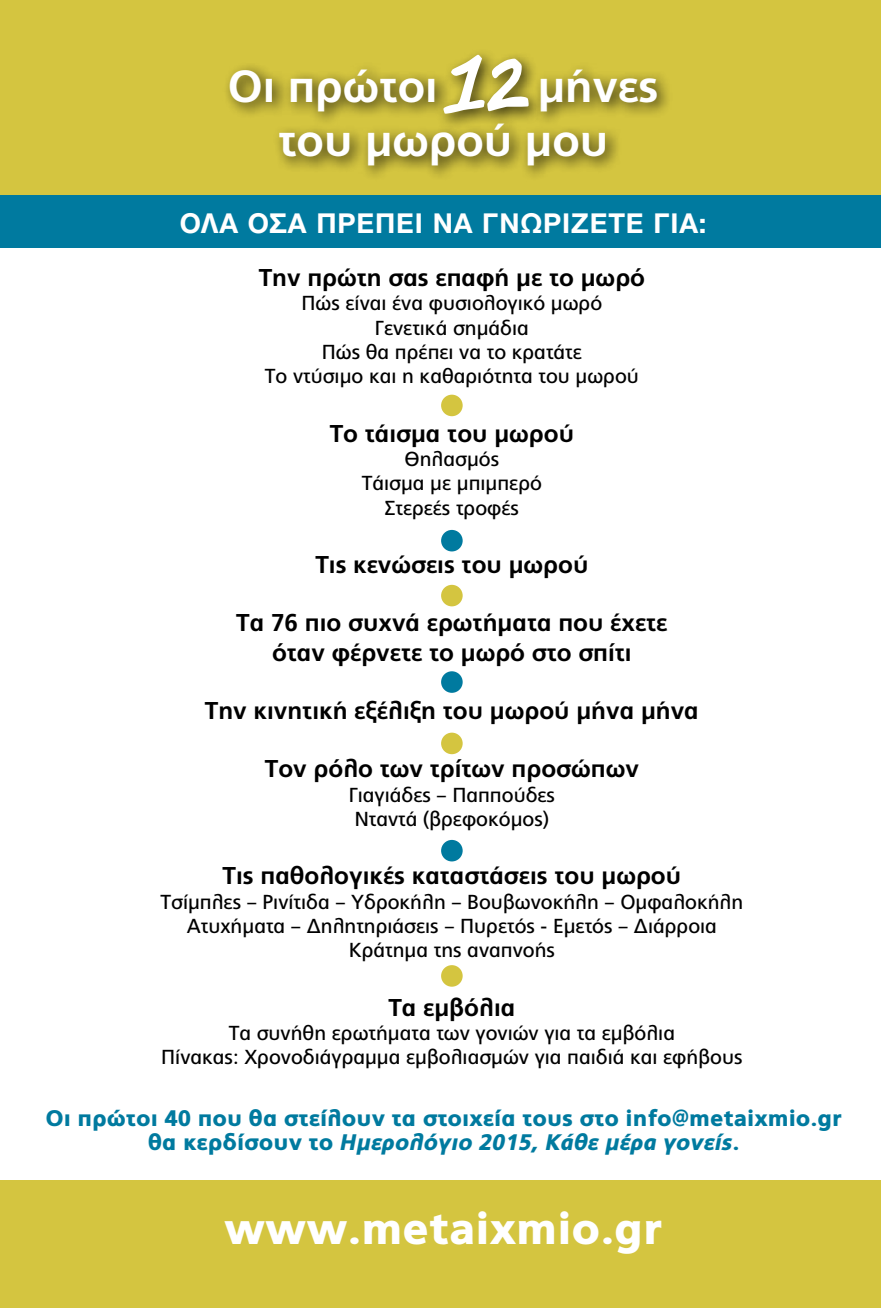
<style>
.page{position:relative;width:881px;height:1308px;background:#fff}
.page>*{position:absolute;margin:0;border:0;box-sizing:border-box;transform-origin:0 0}
.t1{font:72.9px "PF Free Script";color:#fff}
.t2{font:700 45px/54px "PF Catalog";color:#fff}
.t3{font:900 44.32px "PF Catalog";color:#fff}
.t4{font:700 29.25px "Helvetica Neue Greek";letter-spacing:.03em;color:#fff}
.t5{font:700 24.3px/29.2px "PF Catalog";color:#000;text-align:center}
.t6{font:900 22.5px/23.8px "PF Catalog";color:#007a9f;text-align:center}
.t7{font:20.25px/24.3px "PF Catalog";color:#000;text-align:center}
.s1{font-style:italic}
</style>
<div class="page">
<div style="left:0;top:0;width:880px;height:202px;background:#d4c540"></div>
<div style="left:222px;top:61px;width:450px;height:121px;background:#000;opacity:.75"></div>
<div style="left:0;top:1180px;width:880px;height:127px;background:#d4c540"></div>
<div style="left:435px;top:47px;width:109px;height:83px;background:#000;opacity:.75"></div>
<div style="left:0;top:196px;width:880px;height:52px;background:#007a9f"></div>
<div style="left:441px;top:395px;width:21px;height:21px;background:#d4c540;border-radius:50%"></div>
<div style="left:441px;top:585px;width:21px;height:21px;background:#d4c540;border-radius:50%"></div>
<div style="left:441px;top:732px;width:21px;height:22px;background:#d4c540;border-radius:50%"></div>
<div style="left:441px;top:965px;width:21px;height:21px;background:#d4c540;border-radius:50%"></div>
<div style="left:441px;top:530px;width:21px;height:21px;background:#007a9f;border-radius:50%"></div>
<div style="left:441px;top:671px;width:21px;height:22px;background:#007a9f;border-radius:50%"></div>
<div style="left:441px;top:840px;width:21px;height:21px;background:#007a9f;border-radius:50%"></div>
<h1 class="t1" style="left:444px;top:42px;width:86px">12</h1>
<h2 class="t2" style="left:228px;top:59px;width:211px">Οι πρώτοι</h2>
<h2 class="t2" style="left:278px;top:59px;width:382px;text-indent:260px">μήνες του μωρού μου</h2>
<h3 class="t4" style="left:180px;top:208px;width:528px">Όλα οσα πρεπει να γνωριζετε για:</h3>
<p class="t5" style="left:258px;top:263px;width:388px">Την πρώτη σας επαφή με το μωρό</p>
<p class="t7" style="left:265px;top:291px;width:375px">Πώς είναι ένα φυσιολογικό μωρό<br>Γενετικά σημάδια<br>Πώς θα πρέπει να το κρατάτε<br>Το ντύσιμο και η καθαριότητα του μωρού</p>
<p class="t5" style="left:329px;top:419px;width:246px">Το τάισμα του μωρού</p>
<p class="t7" style="left:361px;top:447px;width:182px">Θηλασμός<br>Τάισμα με μπιμπερό<br>Στερεές τροφές</p>
<p class="t5" style="left:315px;top:550px;width:274px">Τις κενώσεις του μωρού</p>
<p class="t5" style="left:236px;top:608px;width:432px">Τα 76 πιο συχνά ερωτήματα που έχετε όταν φέρνετε το μωρό στο σπίτι</p>
<p class="t5" style="left:205px;top:696px;width:495px">Την κινητική εξέλιξη του μωρού μήνα μήνα</p>
<p class="t5" style="left:265px;top:754px;width:375px">Τον ρόλο των τρίτων προσώπων</p>
<p class="t7" style="left:348px;top:782px;width:208px;text-align:left">Γιαγιάδες – Παππούδες<br>Νταντά (βρεφοκόμος)</p>
<p class="t5" style="left:222px;top:861px;width:460px">Τις παθολογικές καταστάσεις του μωρού</p>
<p class="t7" style="left:160px;top:889px;width:584px">Τσίμπλες – Ρινίτιδα – Υδροκήλη – Βουβωνοκήλη – Ομφαλοκήλη<br>Ατυχήματα – Δηλητηριάσεις – Πυρετός - Εμετός – Διάρροια<br>Κράτημα της αναπνοής</p>
<p class="t5" style="left:388px;top:992px;width:128px">Τα εμβόλια</p>
<p class="t7" style="left:161px;top:1021px;width:582px">Τα συνήθη ερωτήματα των γονιών για τα εμβόλια<br>Πίνακας: Χρονοδιάγραμμα εμβολιασμών για παιδιά και εφήβους</p>
<p class="t6" style="left:45px;top:1106px;width:797px">Οι πρώτοι 40 που θα στείλουν τα στοιχεία τους στο info@metaixmio.gr θα κερδίσουν το <span class="s1">Ημερολόγιο 2015, Κάθε μέρα γονείς</span>.</p>
<h3 class="t3" style="left:224px;top:1202px;width:439px">www.metaixmio.gr</h3>
</div>
